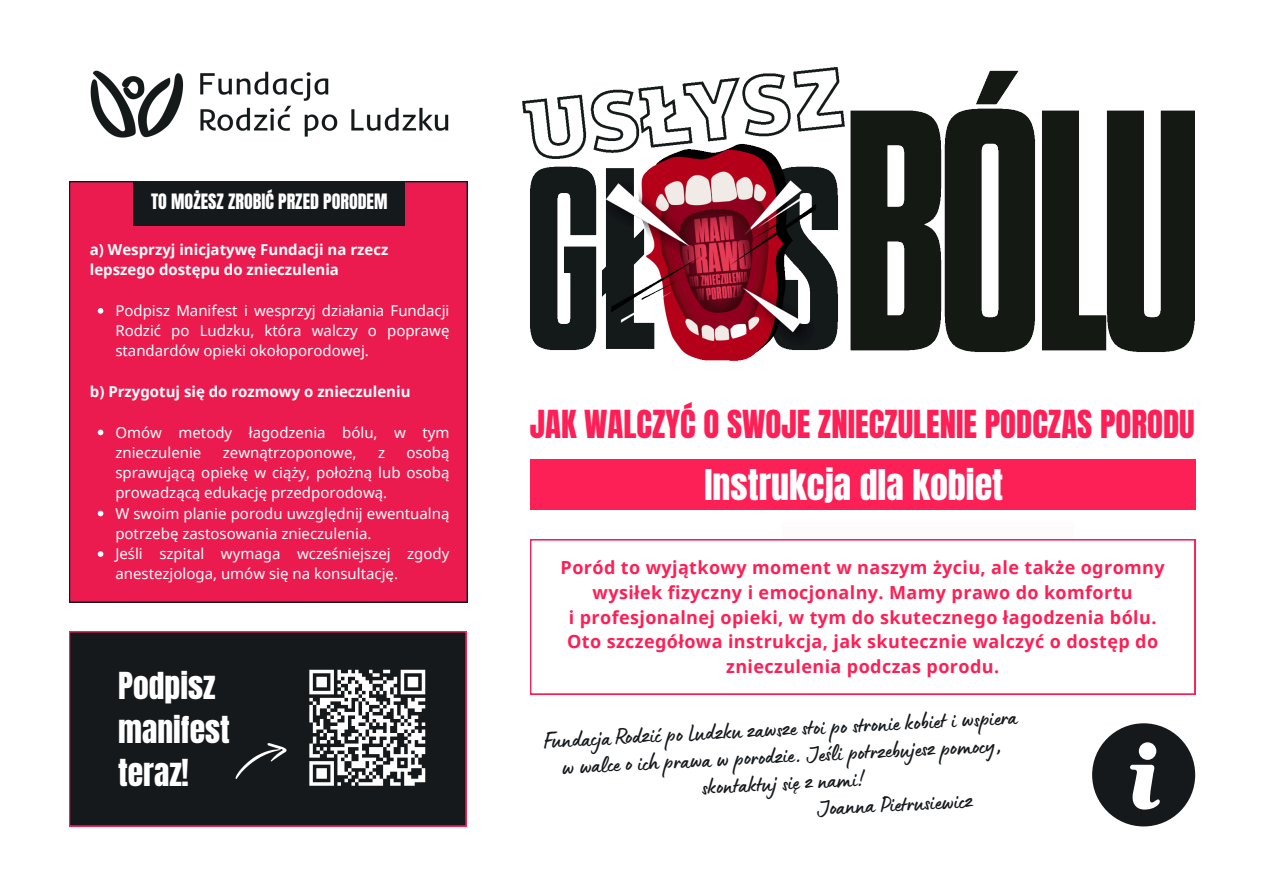
<style>
.page{position:relative;width:1263px;height:894px;background:#fff}
.page>*{position:absolute;margin:0;border:0;box-sizing:border-box;transform-origin:0 0}
.t1{font:36px "Anton";color:#fff}
.t2{font:32.85px "Anton";color:#fd2056}
.t3{font:31.65px/43.5px "Anton";color:#fff}
.t4{font:24px "Lumios Marker";color:#15191c}
.t5{font:700 18px/24.8px "Noto Sans";letter-spacing:.02em;color:#fd2056;text-align:center}
.t6{font:18px "Anton";color:#fff}
.t7{font:15px/20.2px "Noto Sans";color:#fff}
.t8{font:700 15px/20.2px "Noto Sans";color:#fff}
</style>
<div class="page">
<img style="left:530px;top:70px;width:665px;height:291px">
<img style="left:522px;top:67px;width:327px;height:94px">
<div style="left:69px;top:181px;width:398px;height:421px;background:#eb1b4f"></div>
<div style="left:134px;top:181px;width:271px;height:45px;background:#15191c"></div>
<div style="left:783px;top:522px;width:291px;height:45px;background:#fffafb"></div>
<svg style="left:530px;top:539px;width:665px;height:155px"></svg>
<div style="left:530px;top:459px;width:665px;height:50px;background:#fd2056"></div>
<svg style="left:1092px;top:723px;width:103px;height:103px"></svg>
<div style="left:69px;top:631px;width:397px;height:194px;background:#15191c"></div>
<svg style="left:235px;top:740px;width:52px;height:42px;background:#2d3133"></svg>
<svg style="left:98px;top:308px;width:5px;height:5px"></svg>
<svg style="left:98px;top:429px;width:5px;height:6px"></svg>
<svg style="left:98px;top:510px;width:5px;height:6px"></svg>
<svg style="left:98px;top:551px;width:5px;height:5px"></svg>
<img style="left:90px;top:70px;width:359px;height:68px">
<div style="left:302px;top:662px;width:130px;height:130px;background:#15191c"></div>
<svg style="left:309px;top:669px;width:117px;height:117px"></svg>
<p class="t6" style="left:151px;top:189px;width:238px">TO MOŻESZ ZROBIĆ PRZED PORODEM</p>
<h5 class="t8" style="left:90px;top:239px;width:300px">a) Wesprzyj inicjatywę Fundacji na rzecz lepszego dostępu do znieczulenia</h5>
<p class="t7" style="left:115px;top:300px;width:336px;text-align:justify">Podpisz Manifest i wesprzyj działania Fundacji Rodzić po Ludzku, która walczy o poprawę standardów opieki okołoporodowej.</p>
<p class="t8" style="left:90px;top:381px;width:322px">b) Przygotuj się do rozmowy o znieczuleniu</p>
<p class="t7" style="left:115px;top:421px;width:336px">Omów metody łagodzenia bólu, w tym znieczulenie</p>
<p class="t7" style="left:115px;top:441px;width:336px;text-align:justify;text-indent:291px">osobą sprawującą opiekę w ciąży, położną lub osobą prowadzącą edukację przedporodową.</p>
<p class="t7" style="left:115px;top:502px;width:336px">W swoim planie porodu uwzględnij ewentualną potrzebę zastosowania znieczulenia.</p>
<p class="t7" style="left:115px;top:543px;width:336px">Jeśli szpital wymaga wcześniejszej zgody anestezjologa, umów się na konsultację.</p>
<p class="t7" style="left:223px;top:441px;width:135px">zewnątrzoponowe,</p>
<p class="t7" style="left:378px;top:441px;width:9px">z</p>
<h1 class="t3" style="left:118px;top:664px;width:113px">Podpisz manifest teraz!</h1>
<p class="t2" style="left:530px;top:400px;width:666px">JAK WALCZYĆ O SWOJE ZNIECZULENIE PODCZAS PORODU</p>
<p class="t1" style="left:704px;top:458px;width:300px">Instrukcja dla kobiet</p>
<p class="t5" style="left:561px;top:554px;width:606px">Poród to wyjątkowy moment w naszym życiu, ale także ogromny wysiłek fizyczny i emocjonalny. Mamy prawo do komfortu<br>i profesjonalnej opieki, w tym do skutecznego łagodzenia bólu.<br>Oto szczegółowa instrukcja, jak skutecznie walczyć o dostęp do znieczulenia podczas porodu.</p>
<h2 class="t4" style="left:543px;top:733px;width:476px;rotate:-3deg">Fundacja Rodzić po Ludzku zawsze stoi po stronie kobiet i wspiera</h2>
<h2 class="t4" style="left:561px;top:759px;width:442px;rotate:-3deg">w walce o ich prawa w porodzie. Jeśli potrzebujesz pomocy,</h2>
<h2 class="t4" style="left:701px;top:779px;width:164px;rotate:-3deg">skontaktuj się z nami!</h2>
<h2 class="t4" style="left:817px;top:800px;width:157px;rotate:-3deg">Joanna Pietrusiewicz</h2>
</div>
